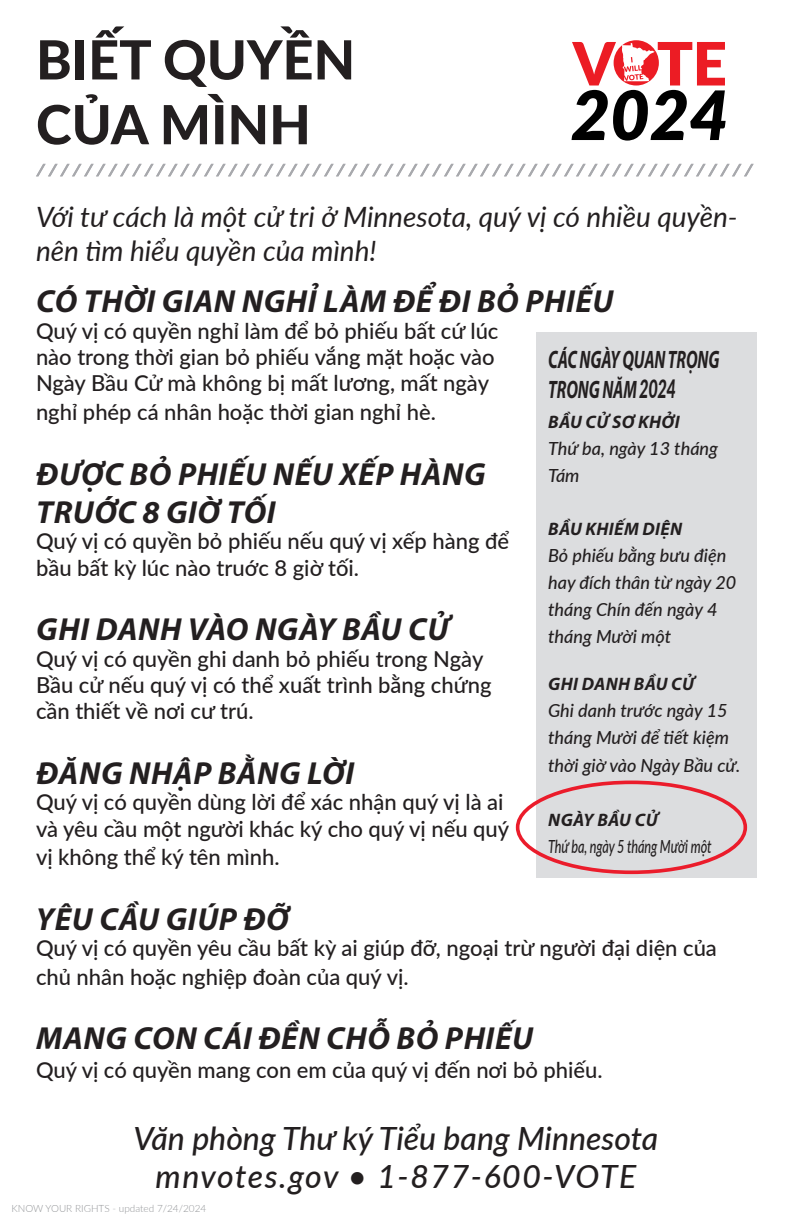
<style>
.page{position:relative;width:792px;height:1224px;background:#fff}
.page>*{position:absolute;margin:0;border:0;box-sizing:border-box;transform-origin:0 0}
.t1{font:italic 900 68.2px "Lato";color:#000}
.t2{font:800 54px/64.8px "Lato";color:#231f20}
.Heading{font:italic 700 32px/38.4px "Myriad Pro";letter-spacing:.02em;color:#231f20}
.t3{font:italic 500 32px/38.4px "Lato";color:#231f20;text-align:center}
.Introduction{font:italic 28px/33.6px "Lato";color:#231f20}
.t4{font:italic 700 25.4px/30.4px "Myriad Pro";letter-spacing:-.005em;color:#231f20;scale:.65 1}
.Body{font:500 22px/26.4px "Lato";color:#231f20}
.t5{font:italic 500 18px/27.2px "Lato";color:#231f20}
.t6{font:italic 700 18px "Myriad Pro";letter-spacing:.02em;color:#231f20}
.t7{font:italic 500 18px "Lato";color:#231f20;scale:.7 1}
.t8{font:300 10px "Lato";color:#939598}
.s1{font-family:"Lato";font-weight:800}
</style>
<div class="page">
<div style="left:536px;top:333px;width:221px;height:545px;background:#dcdddf"></div>
<div style="left:516px;top:781px;width:231px;height:93px;border:4px solid #eb1c2b;border-radius:50%"></div>
<svg style="left:572px;top:42px;width:44px;height:44px"></svg>
<div style="left:614px;top:40px;width:45px;height:46px;background:#ec1c24;border-radius:50%"></div>
<svg style="left:622px;top:42px;width:103px;height:44px"></svg>
<svg style="left:40px;top:164px;width:712px;height:12px"></svg>
<p class="t2" style="left:36px;top:25px;width:321px">BIẾT QUYỀN<br>CỦA MÌNH</p>
<h1 class="t1" style="left:571px;top:64px;width:160px">2024</h1>
<p class="Introduction" style="left:36px;top:199px;width:703px">Với tư cách là một cử tri ở Minnesota, quý vị có nhiều quyền&shy;nên tìm hiểu quyền của mình!</p>
<p class="Heading" style="left:36px;top:281px;width:579px">CÓ THỜI GIAN NGHỈ LÀM ĐỂ ĐI BỎ PHIẾU</p>
<p class="Body" style="left:36px;top:316px;width:464px">Quý vị có quyền nghỉ làm để bỏ phiếu bất cứ lúc nào trong thời gian bỏ phiếu vắng mặt hoặc vào<br>Ngày Bầu Cử mà không bị mất lương, mất ngày</p>
<p class="Body" style="left:36px;top:398px;width:401px">nghỉ phép cá nhân hoặc thời gian nghỉ hè.</p>
<p class="Heading" style="left:36px;top:454px;width:451px">ĐƯỢC BỎ PHIẾU NẾU XẾP HÀNG<br>TRUỚC 8 GIỜ TỐI</p>
<p class="Body" style="left:36px;top:527px;width:475px">Quý vị có quyền bỏ phiếu nếu quý vị xếp hàng để bầu bất kỳ lúc nào truớc 8 giờ tối.</p>
<p class="Heading" style="left:36px;top:609px;width:414px">GHI DANH VÀO NGÀY BẦU CỬ</p>
<p class="Body" style="left:36px;top:644px;width:457px">Quý vị có quyền ghi danh bỏ phiếu trong Ngày<br>Bầu cử nếu quý vị có thể xuất trình bằng chứng cần thiết về nơi cư trú.</p>
<p class="Heading" style="left:36px;top:753px;width:319px">ĐĂNG NHẬP BẰNG LỜI</p>
<p class="Body" style="left:36px;top:788px;width:475px">Quý vị có quyền dùng lời để xác nhận quý vị là ai và yêu cầu một người khác ký cho quý vị nếu quý</p>
<p class="Body" style="left:36px;top:843px;width:245px">vị không thể ký tên mình.</p>
<p class="Heading" style="left:36px;top:899px;width:254px">YÊU CẦU GIÚP ĐỠ</p>
<p class="Body" style="left:36px;top:933px;width:682px;line-height:28.8px">Quý vị có quyền yêu cầu bất kỳ ai giúp đỡ, ngoại trừ người đại diện của chủ nhân hoặc nghiệp đoàn của quý vị.</p>
<p class="Heading" style="left:36px;top:1018px;width:498px">MANG CON CÁI ĐỀN CHỖ BỎ PHIẾU</p>
<p class="Body" style="left:36px;top:1056px;width:568px">Quý vị có quyền mang con em của quý vị đến nơi bỏ phiếu.</p>
<p class="t4" style="left:548px;top:343px;width:265px">CÁC NGÀY QUAN TRỌNG<br>TRONG NĂM <span class="s1">2024</span></p>
<p class="t6" style="left:548px;top:410px;width:133px">BẦU CỬ SƠ KHỞI</p>
<p class="t5" style="left:548px;top:434px;width:171px">Thứ ba, ngày 13 tháng<br>Tám</p>
<p class="t6" style="left:548px;top:517px;width:135px">BẦU KHIẾM DIỆN</p>
<p class="t5" style="left:548px;top:541px;width:190px">Bỏ phiếu bằng bưu điện hay đích thân từ ngày 20 tháng Chín đến ngày 4 tháng Mười một</p>
<p class="t6" style="left:548px;top:672px;width:147px">GHI DANH BẦU CỬ</p>
<p class="t5" style="left:548px;top:696px;width:194px">Ghi danh trước ngày 15 tháng Mười để tiết kiệm thời giờ vào Ngày Bầu cử.</p>
<p class="t6" style="left:548px;top:808px;width:111px">NGÀY BẦU CỬ</p>
<p class="t7" style="left:548px;top:833px;width:235px">Thứ ba, ngày 5 tháng Mười một</p>
<h3 class="t3" style="left:134px;top:1118px;width:526px">Văn phòng Thư ký Tiểu bang Minnesota mnvotes.gov • 1-877-600-VOTE</h3>
<p class="t8" style="left:11px;top:1202px;width:196px">KNOW YOUR RIGHTS - updated 7/24/2024</p>
</div>
